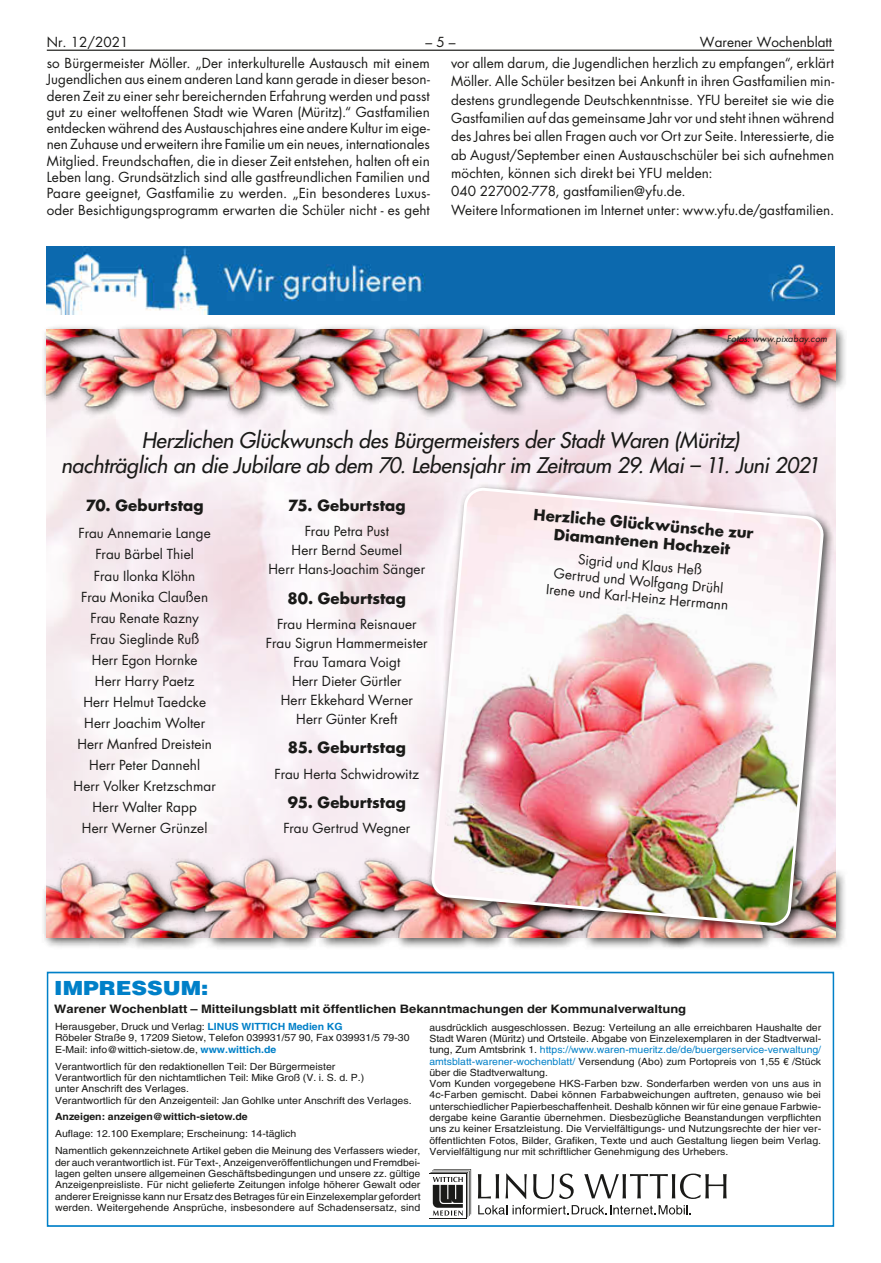
<style>
.page{position:relative;width:881px;height:1263px;background:#fff}
.page>*{position:absolute;margin:0;border:0;box-sizing:border-box;transform-origin:0 0}
.t1{font:italic 21px/25.2px "Futura LT";letter-spacing:-.01em;color:#1a1a18;text-align:center}
.t2{font:900 19.5px "Helvetica LT";color:#0080c8;scale:1.11 1}
.t3{font:700 15px/18px "Futura LT";color:#1a1a18;text-align:center}
.t4{font:13.5px/21px "Futura LT";letter-spacing:.005em;color:#1a1a18;text-align:center}
.t5{font:700 11.7px "Helvetica LT";color:#1a1a18;scale:1.11 1}
.t6{font:9.9px/11.2px "Helvetica LT";color:#1a1a18;scale:1.06 1}
.t7{font:700 9.9px "Helvetica LT";color:#1a1a18;scale:1.06 1}
.t8{font:italic 9px "Futura LT";letter-spacing:.015em;color:#1a1a18}
.s1{font-weight:700;color:#0080c8}
.s2{color:#0080c8}
</style>
<div class="page">
<hr style="left:47px;top:50px;width:786px;height:1px;background:#1a1a18">
<div style="left:739px;top:324px;width:107px;height:90px;background:#1a1a18;opacity:.75"></div>
<img style="left:780px;top:330px;width:54px;height:85px">
<div style="left:555px;top:324px;width:225px;height:95px;background:#1a1a18;opacity:.75"></div>
<img style="left:591px;top:330px;width:180px;height:89px">
<div style="left:370px;top:324px;width:221px;height:96px;background:#1a1a18;opacity:.75"></div>
<img style="left:403px;top:330px;width:179px;height:90px">
<div style="left:179px;top:324px;width:224px;height:96px;background:#1a1a18;opacity:.75"></div>
<img style="left:238px;top:330px;width:156px;height:90px">
<div style="left:41px;top:324px;width:197px;height:96px;background:#1a1a18;opacity:.75"></div>
<img style="left:47px;top:330px;width:180px;height:90px">
<img style="left:47px;top:247px;width:786px;height:68px">
<div style="left:47px;top:972px;width:786px;height:255px;border:2px solid #0080c8"></div>
<svg style="left:477px;top:1174px;width:22px;height:24px"></svg>
<svg style="left:505px;top:1173px;width:21px;height:26px"></svg>
<svg style="left:533px;top:1173px;width:40px;height:26px"></svg>
<svg style="left:584px;top:1173px;width:142px;height:26px"></svg>
<div style="left:429px;top:1173px;width:37px;height:46px;background:#1a1a18"></div>
<div style="left:429px;top:1174px;width:37px;height:44px;background:#fff"></div>
<svg style="left:430px;top:1169px;width:41px;height:48px"></svg>
<svg style="left:478px;top:1205px;width:212px;height:9px"></svg>
<div style="left:41px;top:859px;width:108px;height:90px;background:#1a1a18;opacity:.75"></div>
<img style="left:47px;top:852px;width:63px;height:86px">
<div style="left:108px;top:855px;width:224px;height:95px;background:#1a1a18;opacity:.75"></div>
<img style="left:110px;top:848px;width:189px;height:90px">
<div style="left:297px;top:854px;width:221px;height:96px;background:#1a1a18;opacity:.75"></div>
<img style="left:299px;top:847px;width:185px;height:91px">
<div style="left:484px;top:854px;width:224px;height:96px;background:#1a1a18;opacity:.75"></div>
<div style="left:649px;top:854px;width:197px;height:96px;background:#1a1a18;opacity:.75"></div>
<div style="left:426px;top:482px;width:408px;height:455px;background:#1a1a18;opacity:.75"></div>
<img style="left:429px;top:486px;width:396px;height:442px">
<h3 class="t4" style="left:47px;top:31px;width:83px">Nr. 12/2021</h3>
<h3 class="t4" style="left:425px;top:31px;width:32px">– 5 –</h3>
<h3 class="t4" style="left:451px;top:31px;width:384px;text-align:right">Warener Wochenblatt<br>vor allem darum, die Jugendlichen herzlich zu empfangen“, erklärt</h3>
<p class="t4" style="left:451px;top:72px;width:384px;line-height:18.3px;text-align:left">Möller. Alle Schüler besitzen bei Ankunft in ihren Gastfamilien min&shy;destens grundlegende Deutschkenntnisse. YFU bereitet sie wie die Gastfamilien auf das gemeinsame Jahr vor und steht ihnen während des Jahres bei allen Fragen auch vor Ort zur Seite. Interessierte, die ab August/September einen Austauschschüler bei sich aufnehmen möchten, können sich direkt bei YFU melden:<br>040 227002-778, gastfamilien@yfu.de.<br>Weitere Informationen im Internet unter: www.yfu.de/gastfamilien.</p>
<p class="t4" style="left:47px;top:55px;width:384px;line-height:16.4px;text-align:justify">so Bürgermeister Möller. „Der interkulturelle Austausch mit einem Jugendlichen aus einem anderen Land kann gerade in dieser beson&shy;deren Zeit zu einer sehr bereichernden Erfahrung werden und passt gut zu einer weltoffenen Stadt wie Waren (Müritz).“ Gastfamilien entdecken während des Austauschjahres eine andere Kultur im eige&shy;nen Zuhause und erweitern ihre Familie um ein neues, internationales Mitglied. Freundschaften, die in dieser Zeit entstehen, halten oft ein Leben lang. Grundsätzlich sind alle gastfreundlichen Familien und Paare geeignet, Gastfamilie zu werden. „Ein besonderes Luxus&shy;oder Besichtigungsprogramm erwarten die Schüler nicht - es geht</p>
<p class="t8" style="left:726px;top:333px;width:102px">Fotos: www.pixabay.com</p>
<h1 class="t1" style="left:61px;top:428px;width:759px">Herzlichen Glückwunsch des Bürgermeisters der Stadt Waren (Müritz)<br>nachträglich an die Jubilare ab dem 70. Lebensjahr im Zeitraum 29. Mai – 11. Juni 2021</h1>
<h3 class="t3" style="left:86px;top:496px;width:119px">70. Geburtstag</h3>
<p class="t4" style="left:73px;top:523px;width:144px">Frau Annemarie Lange<br>Frau Bärbel Thiel<br>Frau Ilonka Klöhn<br>Frau Monika Claußen<br>Frau Renate Razny<br>Frau Sieglinde Ruß<br>Herr Egon Hornke<br>Herr Harry Paetz<br>Herr Helmut Taedcke<br>Herr Joachim Wolter<br>Herr Manfred Dreistein<br>Herr Peter Dannehl<br>Herr Volker Kretzschmar<br>Herr Walter Rapp<br>Herr Werner Grünzel</p>
<h3 class="t3" style="left:288px;top:496px;width:119px">75. Geburtstag</h3>
<h3 class="t4" style="left:268px;top:522px;width:158px;line-height:19px">Frau Petra Pust<br>Herr Bernd Seumel<br>Herr Hans-Joachim Sänger</h3>
<h3 class="t3" style="left:287px;top:589px;width:120px">80. Geburtstag</h3>
<h3 class="t4" style="left:266px;top:615px;width:163px;line-height:19px">Frau Hermina Reisnauer<br>Frau Sigrun Hammermeister<br>Frau Tamara Voigt<br>Herr Dieter Gürtler<br>Herr Ekkehard Werner<br>Herr Günter Kreft</h3>
<h3 class="t3" style="left:288px;top:738px;width:119px">85. Geburtstag</h3>
<h3 class="t4" style="left:274px;top:763px;width:146px">Frau Herta Schwidrowitz</h3>
<h3 class="t3" style="left:288px;top:793px;width:119px">95. Geburtstag</h3>
<h3 class="t4" style="left:283px;top:818px;width:128px">Frau Gertrud Wegner</h3>
<h3 class="t3" style="left:534px;top:505px;width:222px;rotate:5deg">Herzliche Glückwünsche zur<br>Diamantenen Hochzeit</h3>
<h3 class="t4" style="left:549px;top:549px;width:184px;line-height:16.2px;rotate:5deg">Sigrid und Klaus Heß<br>Gertrud und Wolfgang Drühl<br>Irene und Karl-Heinz Herrmann</h3>
<h2 class="t2" style="left:54px;top:975px;width:140px">IMPRESSUM:</h2>
<p class="t5" style="left:54px;top:1001px;width:570px">Warener Wochenblatt – Mitteilungsblatt mit öffentlichen Bekanntmachungen der Kommunalverwaltung</p>
<p class="t6" style="left:55px;top:1021px;width:336px">Herausgeber, Druck und Verlag: <span class="s1">LINUS WITTICH Medien KG<br></span>Röbeler Straße 9, 17209 Sietow, Telefon 039931/57 90, Fax 039931/5 79-30<br>E-Mail: info@wittich-sietow.de, <span class="s1">www.wittich.de</span></p>
<p class="t6" style="left:55px;top:1060px;width:338px">Verantwortlich für den redaktionellen Teil: Der Bürgermeister<br>Verantwortlich für den nichtamtlichen Teil: Mike Groß (V. i. S. d. P.)<br>unter Anschrift des Verlages.<br>Verantwortlich für den Anzeigenteil: Jan Gohlke unter Anschrift des Verlages.</p>
<p class="t7" style="left:55px;top:1111px;width:183px">Anzeigen: anzeigen@wittich-sietow.de</p>
<p class="t6" style="left:55px;top:1125px;width:346px;line-height:17px">Auflage: 12.100 Exemplare; Erscheinung: 14-täglich<br>Namentlich gekennzeichnete Artikel geben die Meinung des Verfassers wieder,</p>
<p class="t6" style="left:55px;top:1156px;width:346px;text-align:justify">der auch verantwortlich ist. Für Text-, Anzeigenveröffentlichungen und Fremdbei&shy;lagen gelten unsere allgemeinen Geschäftsbedingungen und unsere zz. gültige Anzeigenpreisliste. Für nicht gelieferte Zeitungen infolge höherer Gewalt oder anderer Ereignisse kann nur Ersatz des Betrages für ein Einzelexemplar gefordert werden. Weitergehende Ansprüche, insbesondere auf Schadensersatz, sind</p>
<p class="t6" style="left:429px;top:1021px;width:371px">ausdrücklich ausgeschlossen. Bezug: Verteilung an alle erreichbaren Haushalte der Stadt Waren (Müritz) und Ortsteile. Abgabe von Einzelexemplaren in der Stadtverwal&shy;tung, Zum Amtsbrink 1. <span class="s2">https://www.waren-mueritz.de/de/buergerservice-verwaltung/ amtsblatt-warener-wochenblatt/</span> Versendung (Abo) zum Portopreis von 1,55 € /Stück über die Stadtverwaltung.<br>Vom Kunden vorgegebene HKS-Farben bzw. Sonderfarben werden von uns aus in 4c-Farben gemischt. Dabei können Farbabweichungen auftreten, genauso wie bei unterschiedlicher Papierbeschaffenheit. Deshalb können wir für eine genaue Farbwie&shy;dergabe keine Garantie übernehmen. Diesbezügliche Beanstandungen verpflichten uns zu keiner Ersatzleistung. Die Vervielfältigungs- und Nutzungsrechte der hier ver&shy;öffentlichten Fotos, Bilder, Grafiken, Texte und auch Gestaltung liegen beim Verlag.<br>Vervielfältigung nur mit schriftlicher Genehmigung des Urhebers.</p>
</div>
